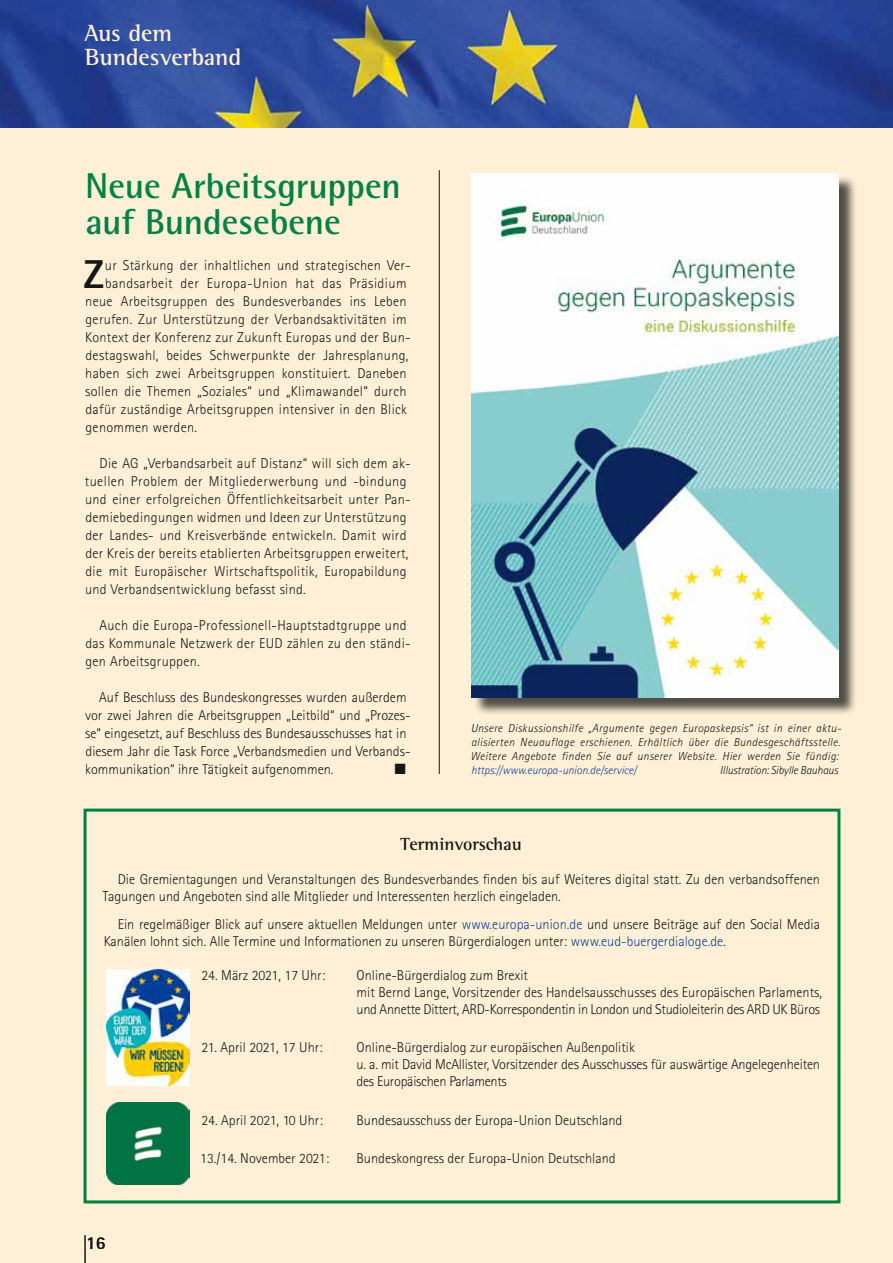
<style>
.page{position:relative;width:893px;height:1263px;background:#fff0d7}
.page>*{position:absolute;margin:0;border:0;box-sizing:border-box;transform-origin:0 0}
.t1{font:800 40.35px "Rotis Sans Serif Std";color:#181716}
.t2{font:700 36px/36px "Rotis Semi Sans Std";color:#008143}
.t3{font:700 24px/24px "Rotis Semi Serif Std";letter-spacing:-.005em;color:#fff0d7}
.t4{font:700 18px "Rotis Semi Serif Std";color:#181716}
.t5{font:700 18px "Rotis Sans Serif";color:#181716}
.t6{font:300 14.25px/17.1px "Rotis Sans Serif Std";color:#181716}
.t7{font:300 14.25px/18px "Rotis Sans Serif Std";letter-spacing:.02em;color:#181716}
.t8{font:300 14.25px "Rotis Sans Serif Std";letter-spacing:.03em;color:#181716}
.t9{font:14.25px "Zapf Dingbats";color:#181716}
.t10{font:italic 300 11.55px/14px "Rotis Sans Serif Std";letter-spacing:.03em;color:#181716;text-align:justify}
.t11{font:italic 300 11.55px "Rotis Sans Serif Std";color:#144093}
.t12{font:italic 300 11.55px "Rotis Sans Serif Std";letter-spacing:-.01em;color:#181716}
.s1{color:#144093}
</style>
<div class="page">
<img style="left:0;top:0;width:893px;height:128px">
<hr style="left:84px;top:1235px;width:2px;height:28px;background:#181716">
<div style="left:473px;top:176px;width:384px;height:540px;background:#181716;opacity:.75"></div>
<img style="left:471px;top:173px;width:368px;height:524px">
<div style="left:84px;top:809px;width:756px;height:394px;border:3px solid #008143"></div>
<hr style="left:439px;top:170px;width:1px;height:604px;background:#181716">
<img style="left:106px;top:969px;width:83px;height:117px">
<img style="left:106px;top:1102px;width:83px;height:83px">
<h3 class="t3" style="left:84px;top:21px;width:158px">Aus dem<br>Bundesverband</h3>
<h2 class="t2" style="left:85px;top:167px;width:317px">Neue Arbeitsgruppen auf Bundesebene</h2>
<h1 class="t1" style="left:84px;top:249px;width:22px">Z</h1>
<p class="t7" style="left:105px;top:256px;width:307px">ur Stärkung der inhaltlichen und strategischen Ver-</p>
<p class="t8" style="left:105px;top:275px;width:303px">bandsarbeit der Europa-Union hat das Präsidium</p>
<p class="t7" style="left:85px;top:292px;width:323px">neue Arbeitsgruppen des Bundesverbandes ins Leben</p>
<p class="t7" style="left:86px;top:310px;width:323px">gerufen. Zur Unterstützung der Verbandsaktivitäten im</p>
<p class="t7" style="left:85px;top:328px;width:327px">Kontext der Konferenz zur Zukunft Europas und der Bun-</p>
<p class="t7" style="left:86px;top:346px;width:325px">destagswahl, beides Schwerpunkte der Jahresplanung,</p>
<p class="t7" style="left:85px;top:364px;width:323px">haben sich zwei Arbeitsgruppen konstituiert. Daneben</p>
<p class="t7" style="left:85px;top:382px;width:323px">sollen die Themen „Soziales“ und „Klimawandel“ durch</p>
<p class="t7" style="left:86px;top:400px;width:323px">dafür zuständige Arbeitsgruppen intensiver in den Blick</p>
<p class="t7" style="left:86px;top:418px;width:113px">genommen werden.</p>
<p class="t7" style="left:85px;top:454px;width:327px;text-indent:15px">Die AG „Verbandsarbeit auf Distanz“ will sich dem ak&shy;tuellen Problem der Mitgliederwerbung und -bindung und einer erfolgreichen Öffentlichkeitsarbeit unter Pan&shy;demiebedingungen widmen und Ideen zur Unterstützung der Landes- und Kreisverbände entwickeln. Damit wird der Kreis der bereits etablierten Arbeitsgruppen erweitert, die mit Europäischer Wirtschaftspolitik, Europabildung und Verbandsentwicklung befasst sind.</p>
<p class="t7" style="left:85px;top:616px;width:327px;text-indent:14px">Auch die Europa-Professionell-Hauptstadtgruppe und das Kommunale Netzwerk der EUD zählen zu den ständi&shy;gen Arbeitsgruppen.</p>
<p class="t6" style="left:85px;top:688px;width:327px;line-height:18px;text-indent:14px">Auf Beschluss des Bundeskongresses wurden außerdem vor zwei Jahren die Arbeitsgruppen „Leitbild“ und „Prozes&shy;se“ eingesetzt, auf Beschluss des Bundesausschusses hat in diesem Jahr die Task Force „Verbandsmedien und Verbands&shy;kommunikation“ ihre Tätigkeit aufgenommen.</p>
<p class="t9" style="left:395px;top:763px;width:12px">■</p>
<p class="t10" style="left:470px;top:721px;width:372px">Unsere Diskussionshilfe „Argumente gegen Europaskepsis“ ist in einer aktu&shy;alisierten Neuauflage erschienen. Erhältlich über die Bundesgeschäftsstelle.<br>Weitere Angebote finden Sie auf unserer Website. Hier werden Sie fündig:</p>
<p class="t11" style="left:471px;top:763px;width:167px">https://www.europa-union.de/service/</p>
<p class="t12" style="left:720px;top:763px;width:120px">Illustration: Sibylle Bauhaus</p>
<p class="t4" style="left:401px;top:833px;width:123px">Terminvorschau</p>
<p class="t6" style="left:103px;top:870px;width:719px;text-indent:15px">Die Gremientagungen und Veranstaltungen des Bundesverbandes finden bis auf Weiteres digital statt. Zu den verbandsoffenen<br>Tagungen und Angeboten sind alle Mitglieder und Interessenten herzlich eingeladen.</p>
<p class="t6" style="left:104px;top:915px;width:718px;text-indent:14px">Ein regelmäßiger Blick auf unsere aktuellen Meldungen unter <span class="s1">www.europa-union.de</span> und unsere Beiträge auf den Social Media<br>Kanälen lohnt sich. Alle Termine und Informationen zu unseren Bürgerdialogen unter: <span class="s1">www.eud-buergerdialoge.de</span>.</p>
<p class="t6" style="left:201px;top:966px;width:125px">24. März 2021, 17 Uhr:</p>
<p class="t6" style="left:357px;top:966px;width:467px">Online-Bürgerdialog zum Brexit<br>mit Bernd Lange, Vorsitzender des Handelsausschusses des Europäischen Parlaments, und Annette Dittert, ARD-Korrespondentin in London und Studioleiterin des ARD UK Büros</p>
<p class="t6" style="left:201px;top:1039px;width:123px">21. April 2021, 17 Uhr:</p>
<p class="t6" style="left:357px;top:1039px;width:465px">Online-Bürgerdialog zur europäischen Außenpolitik<br>u. a. mit David McAllister, Vorsitzender des Ausschusses für auswärtige Angelegenheiten des Europäischen Parlaments</p>
<p class="t6" style="left:201px;top:1111px;width:123px">24. April 2021, 10 Uhr:</p>
<p class="t6" style="left:357px;top:1111px;width:267px">Bundesausschuss der Europa-Union Deutschland</p>
<p class="t6" style="left:200px;top:1149px;width:130px">13./14. November 2021:</p>
<p class="t6" style="left:357px;top:1149px;width:261px">Bundeskongress der Europa-Union Deutschland</p>
<p class="t5" style="left:86px;top:1232px;width:21px">16</p>
</div>
